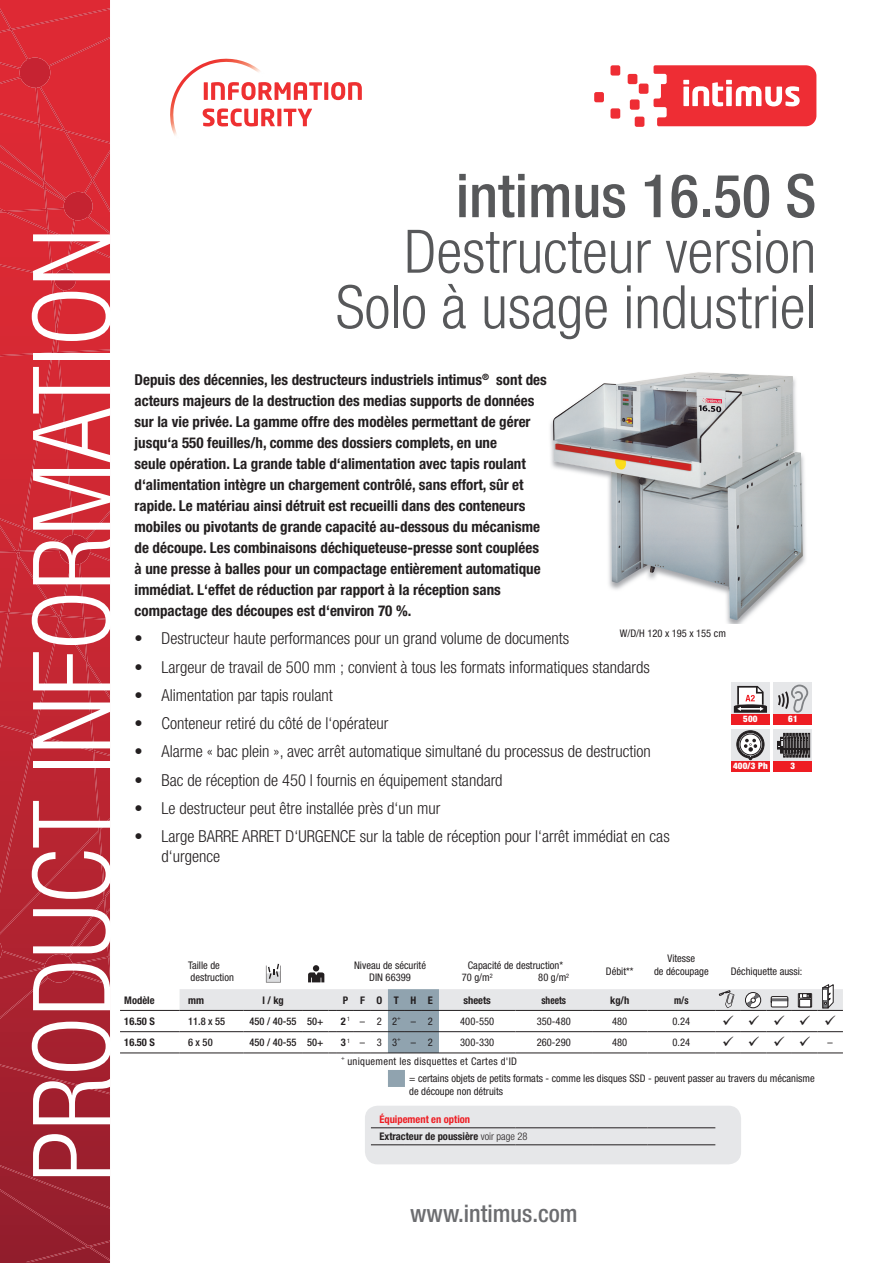
<style>
.page{position:relative;width:893px;height:1263px;background:#fff}
.page>*{position:absolute;margin:0;border:0;box-sizing:border-box;transform-origin:0 0}
.t1{font:300 condensed 108px "Helvetica Neue LT Std";color:#fff}
.t2{font:300 condensed 60px/55.5px "Helvetica Neue LT Std";color:#57585a;text-align:right}
.t3{font:500 condensed 60px "Helvetica Neue LT Std";color:#57585a}
.t4{font:500 condensed 24px "Helvetica Neue LT Std";color:#6c6d70}
.t5{font:300 condensed 16.5px/19.8px "Helvetica Neue LT Std";color:#231f20}
.t6{font:700 condensed 15px/21px "Helvetica Neue LT Std";color:#231f20}
.t7{font:15px "Wingdings";color:#231f20}
.t8{font:condensed 10.5px/12.6px "Helvetica Neue LT Std";color:#231f20}
.t9{font:700 condensed 10.5px/17.1px "Helvetica Neue LT Std";color:#231f20}
.t10{font:500 condensed 10.5px "Helvetica Neue LT Std";color:#231f20}
.t11{font:700 condensed 10.5px "Helvetica Neue LT Std";color:#231f20;scale:.9 1}
.t12{font:900 condensed 9px "Helvetica Neue LT Std";letter-spacing:.02em;color:#fff}
.t13{font:condensed 6.15px "Helvetica Neue LT Std";color:#231f20}
.s1{font-weight:700}
.s2{color:#ee1d23}
.s3{font-weight:300}
</style>
<div class="page">
<div style="left:610px;top:65px;width:10px;height:11px;background:#ee2d34;border-radius:2px"></div>
<div style="left:610px;top:108px;width:10px;height:11px;background:#ee2d34;border-radius:2px"></div>
<div style="left:594px;top:92px;width:10px;height:10px;background:#ee2d34;border-radius:2px"></div>
<div style="left:630px;top:99px;width:10px;height:11px;background:#ee2d34;border-radius:2px"></div>
<div style="left:635px;top:117px;width:9px;height:10px;background:#ee2d34;border-radius:2px"></div>
<div style="left:639px;top:84px;width:9px;height:10px;background:#ee2d34;border-radius:2px"></div>
<div style="left:628px;top:74px;width:9px;height:10px;background:#ee2d34;border-radius:2px"></div>
<svg style="left:653px;top:65px;width:163px;height:61px"></svg>
<svg style="left:266px;top:82px;width:56px;height:18px"></svg>
<svg style="left:324px;top:82px;width:4px;height:18px"></svg>
<svg style="left:331px;top:82px;width:31px;height:18px"></svg>
<svg style="left:266px;top:108px;width:9px;height:18px"></svg>
<svg style="left:277px;top:109px;width:4px;height:17px"></svg>
<svg style="left:284px;top:109px;width:28px;height:17px"></svg>
<img style="left:170px;top:59px;width:96px;height:77px">
<img style="left:550px;top:420px;width:256px;height:203px">
<img style="left:553px;top:372px;width:250px;height:248px">
<div style="left:731px;top:729px;width:39px;height:32px;background:#e6e7e9"></div>
<div style="left:731px;top:761px;width:39px;height:11px;background:#ee1d23"></div>
<svg style="left:737px;top:730px;width:27px;height:30px"></svg>
<svg style="left:774px;top:729px;width:38px;height:32px"></svg>
<div style="left:774px;top:761px;width:38px;height:11px;background:#ee1d23"></div>
<svg style="left:777px;top:733px;width:33px;height:24px"></svg>
<div style="left:731px;top:682px;width:39px;height:32px;background:#e6e7e9"></div>
<div style="left:731px;top:714px;width:39px;height:11px;background:#ee1d23"></div>
<svg style="left:734px;top:686px;width:33px;height:27px"></svg>
<div style="left:774px;top:682px;width:38px;height:32px;background:#e6e7e9"></div>
<div style="left:774px;top:714px;width:38px;height:11px;background:#ee1d23"></div>
<svg style="left:778px;top:685px;width:30px;height:28px"></svg>
<svg style="left:0;top:0;width:110px;height:1263px;background:#9f202e"></svg>
<svg style="left:0;top:8px;width:110px;height:1011px;background:#ca2935"></svg>
<div style="left:365px;top:1106px;width:376px;height:58px;background:#e6e7e9;border-radius:13px"></div>
<hr style="left:120px;top:1010px;width:60px;height:1px;background:#231f20">
<hr style="left:120px;top:1031px;width:60px;height:1px;background:#231f20">
<hr style="left:120px;top:1053px;width:60px;height:1px;background:#231f20">
<svg style="left:371px;top:1144px;width:68px;height:1px"></svg>
<hr style="left:439px;top:1144px;width:76px;height:1px;background:#231f20">
<hr style="left:515px;top:1144px;width:77px;height:1px;background:#231f20">
<hr style="left:592px;top:1144px;width:55px;height:1px;background:#231f20">
<hr style="left:647px;top:1144px;width:68px;height:1px;background:#231f20">
<svg style="left:371px;top:1127px;width:68px;height:1px"></svg>
<hr style="left:439px;top:1127px;width:76px;height:1px;background:#231f20">
<hr style="left:515px;top:1127px;width:77px;height:1px;background:#231f20">
<hr style="left:592px;top:1127px;width:55px;height:1px;background:#231f20">
<hr style="left:647px;top:1127px;width:68px;height:1px;background:#231f20">
<svg style="left:180px;top:964px;width:663px;height:123px"></svg>
<h1 class="t1" style="left:10px;top:1182px;width:955px;rotate:-90deg">PRODUCT INFORMATION</h1>
<h2 class="t3" style="left:456px;top:160px;width:362px">intimus 16.50 S</h2>
<h2 class="t2" style="left:336px;top:223px;width:482px">Destructeur version<br>Solo à usage industriel</h2>
<p class="t6" style="left:135px;top:369px;width:414px">Depuis des décennies, les destructeurs industriels intimus<sup>®</sup> sont des acteurs majeurs de la destruction des medias supports de données sur la vie privée. La gamme offre des modèles permettant de gérer jusqu‘a 550 feuilles/h, comme des dossiers complets, en une<br>seule opération. La grande table d‘alimentation avec tapis roulant d‘alimentation intègre un chargement contrôlé, sans effort, sûr et rapide. Le matériau ainsi détruit est recueilli dans des conteneurs mobiles ou pivotants de grande capacité au-dessous du mécanisme de découpe. Les combinaisons déchiqueteuse-presse sont couplées à une presse à balles pour un compactage entièrement automatique immédiat. L‘effet de réduction par rapport à la réception sans compactage des découpes est d‘environ 70 %.</p>
<p class="t5" style="left:135px;top:628px;width:436px">• Destructeur haute performances pour un grand volume de documents</p>
<p class="t5" style="left:135px;top:657px;width:517px">• Largeur de travail de 500 mm ; convient à tous les formats informatiques standards</p>
<p class="t5" style="left:135px;top:685px;width:200px">• Alimentation par tapis roulant</p>
<p class="t5" style="left:135px;top:713px;width:255px">• Conteneur retiré du côté de l‘opérateur</p>
<p class="t5" style="left:135px;top:742px;width:518px">• Alarme « bac plein », avec arrêt automatique simultané du processus de destruction</p>
<p class="t5" style="left:135px;top:770px;width:369px">• Bac de réception de 450 l fournis en équipement standard</p>
<p class="t5" style="left:135px;top:798px;width:307px">• Le destructeur peut être installée près d‘un mur</p>
<p class="t5" style="left:162px;top:826px;width:510px;text-indent:-27px">• Large BARRE ARRET D‘URGENCE sur la table de réception pour l‘arrêt immédiat en cas d‘urgence</p>
<p class="t8" style="left:620px;top:627px;width:107px">W/D/H 120 x 195 x 155 cm</p>
<p class="t12" style="left:743px;top:713px;width:16px">500</p>
<p class="t12" style="left:788px;top:713px;width:11px">61</p>
<p class="t12" style="left:733px;top:760px;width:36px">400/3 Ph</p>
<p class="t12" style="left:791px;top:760px;width:6px">3</p>
<p class="t8" style="left:188px;top:959px;width:47px">Taille de destruction</p>
<p class="t8" style="left:354px;top:959px;width:73px;text-align:center">Niveau de sécurité<br>DIN 66399</p>
<p class="t8" style="left:462px;top:959px;width:103px;text-indent:6px">Capacité de destruction*<br>70 g/m<sup>2</sup></p>
<p class="t8" style="left:538px;top:971px;width:32px">80 g/m<sup>2</sup></p>
<p class="t8" style="left:606px;top:965px;width:29px">Débit**</p>
<p class="t8" style="left:654px;top:952px;width:56px;text-align:center">Vitesse<br>de découpage</p>
<p class="t9" style="left:124px;top:991px;width:32px">Modèle</p>
<p class="t9" style="left:188px;top:991px;width:17px">mm</p>
<p class="t9" style="left:262px;top:991px;width:23px">l / kg</p>
<p class="t9" style="left:343px;top:991px;width:92px">PFOTHE</p>
<p class="t9" style="left:464px;top:991px;width:29px">sheets</p>
<p class="t11" style="left:541px;top:993px;width:29px">sheets</p>
<p class="t9" style="left:610px;top:991px;width:21px">kg/h</p>
<p class="t11" style="left:674px;top:993px;width:18px">m/s</p>
<p class="t8" style="left:731px;top:965px;width:73px">Déchiquette aussi:</p>
<p class="t9" style="left:124px;top:1012px;width:32px">16.50 S</p>
<p class="t10" style="left:188px;top:1015px;width:39px">11.8 x 55</p>
<p class="t10" style="left:250px;top:1015px;width:75px">450 / 40-55 50+</p>
<p class="t8" style="left:341px;top:1015px;width:58px"><span class="s1">2</span> <sup>1</sup> –22</p>
<p class="t13" style="left:397px;top:1014px;width:5px">+</p>
<p class="t8" style="left:411px;top:1015px;width:24px">– 2</p>
<p class="t8" style="left:460px;top:1015px;width:35px">400-550</p>
<p class="t8" style="left:537px;top:1015px;width:35px">350-480</p>
<p class="t8" style="left:612px;top:1015px;width:17px">480</p>
<p class="t8" style="left:672px;top:1015px;width:19px">0.24</p>
<p class="t7" style="left:722px;top:1013px;width:115px">✓✓✓✓✓</p>
<p class="t9" style="left:124px;top:1034px;width:32px">16.50 S</p>
<p class="t10" style="left:188px;top:1036px;width:26px">6 x 50</p>
<p class="t10" style="left:250px;top:1036px;width:75px">450 / 40-55 50+</p>
<p class="t8" style="left:341px;top:1036px;width:58px"><span class="s1">3</span> <sup>1</sup> –33</p>
<p class="t13" style="left:397px;top:1035px;width:5px">+</p>
<p class="t8" style="left:411px;top:1036px;width:24px">– 2</p>
<p class="t8" style="left:460px;top:1036px;width:35px">300-330</p>
<p class="t8" style="left:537px;top:1036px;width:35px">260-290</p>
<p class="t8" style="left:612px;top:1036px;width:17px">480</p>
<p class="t8" style="left:672px;top:1036px;width:19px">0.24</p>
<p class="t8" style="left:722px;top:1036px;width:112px">✓✓✓✓ –</p>
<p class="t13" style="left:341px;top:1054px;width:5px">+</p>
<p class="t8" style="left:409px;top:1053px;width:407px;line-height:16.8px;text-indent:-62px">uniquement les disquettes et Cartes d'ID<br>= certains objets de petits formats - comme les disques SSD - peuvent passer au travers du mécanisme</p>
<p class="t8" style="left:409px;top:1084px;width:95px">de découpe non détruits</p>
<p class="t9" style="left:379px;top:1110px;width:150px"><span class="s2">Équipement en option<br></span>Extracteur de poussière <span class="s3">voir page 28</span></p>
<h3 class="t4" style="left:410px;top:1199px;width:169px">www.intimus.com</h3>
</div>
